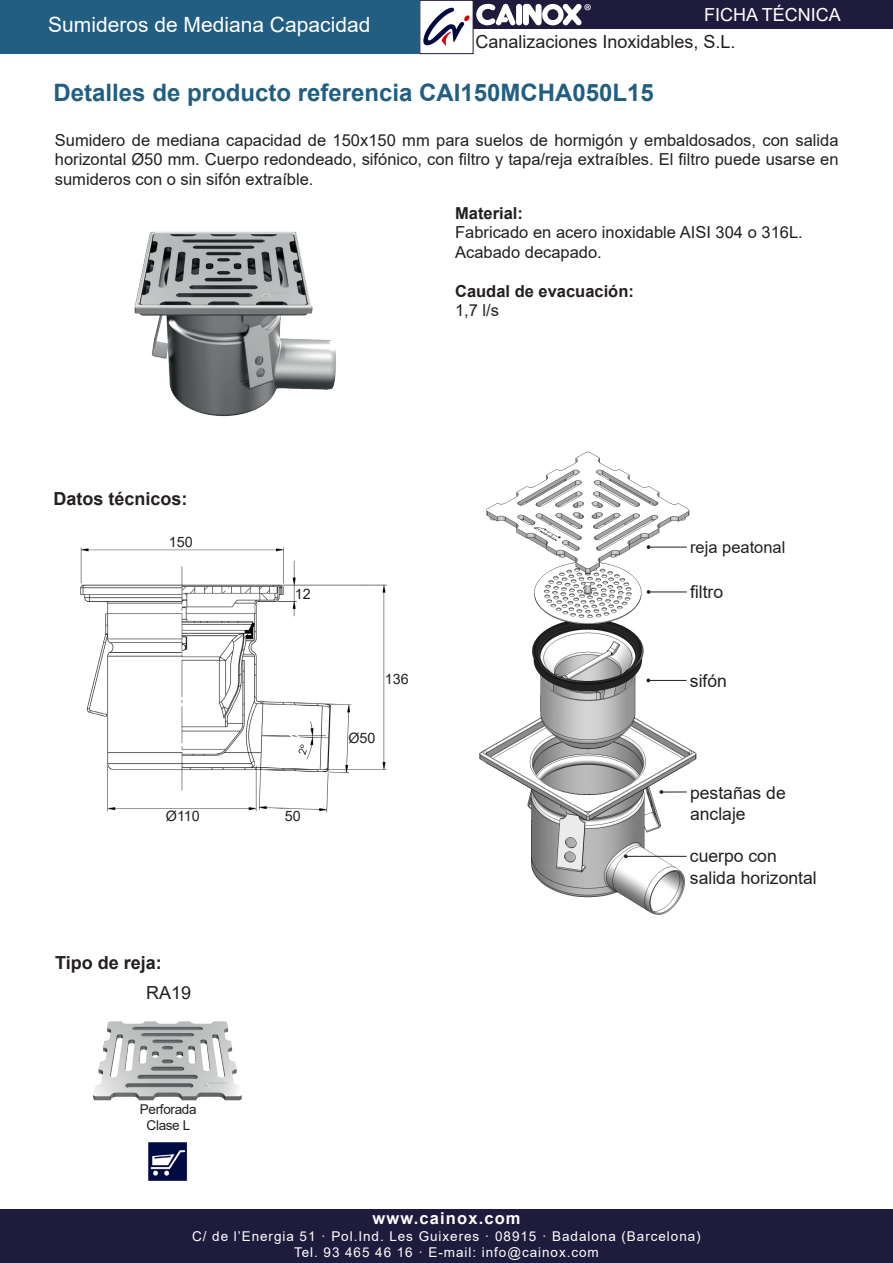
<style>
.page{position:relative;width:893px;height:1263px;background:#fff}
.page>*{position:absolute;margin:0;border:0;box-sizing:border-box;transform-origin:0 0}
.t1{font:700 24px "Arial";color:#215e82}
.t2{font:21px "Arial";color:#fff}
.t3{font:18.75px "Myriad Pro";color:#fff}
.t4{font:18px "Arial";color:#231f20}
.t5{font:700 18px "Arial";color:#231f20}
.t6{font:18px "Arial";color:#fff}
.t7{font:17.55px/21px "Arial";color:#231f20}
.t8{font:16.5px/19.5px "Arial";color:#231f20;text-align:justify}
.t9{font:700 16.5px "Arial";color:#231f20}
.t10{font:700 16.5px "Arial";letter-spacing:.07em;color:#fff}
.t11{font:14.4px "Arial";color:#231f20}
.t12{font:13.5px/16.2px "Arial";letter-spacing:.07em;color:#fff;text-align:center}
.t13{font:13.5px/16.2px "Arial";letter-spacing:-.025em;color:#231f20;text-align:center}
</style>
<div class="page">
<div style="left:0;top:1209px;width:893px;height:54px;background:#1e1b3c"></div>
<div style="left:419px;top:0;width:54px;height:54px;border:1px solid #1e1b3c"></div>
<div style="left:473px;top:0;width:420px;height:29px;background:#1e1b3c"></div>
<svg style="left:423px;top:8px;width:47px;height:38px"></svg>
<div style="left:516px;top:4px;width:6px;height:21px;background:#fff;border-radius:3px"></div>
<svg style="left:523px;top:4px;width:59px;height:22px"></svg>
<svg style="left:476px;top:4px;width:40px;height:22px"></svg>
<div style="left:0;top:0;width:419px;height:54px;background:#215e82"></div>
<img style="left:479px;top:451px;width:218px;height:464px">
<img style="left:80px;top:547px;width:307px;height:266px">
<img style="left:134px;top:231px;width:202px;height:186px">
<hr style="left:648px;top:547px;width:39px;height:1px;background:#231f20">
<hr style="left:648px;top:680px;width:39px;height:1px;background:#231f20">
<svg style="left:646px;top:678px;width:4px;height:4px"></svg>
<svg style="left:659px;top:790px;width:28px;height:4px"></svg>
<hr style="left:648px;top:592px;width:39px;height:1px;background:#231f20">
<hr style="left:625px;top:856px;width:62px;height:1px;background:#231f20">
<svg style="left:624px;top:854px;width:4px;height:4px"></svg>
<img style="left:148px;top:1142px;width:39px;height:39px">
<img style="left:93px;top:1021px;width:149px;height:80px">
<p class="t2" style="left:48px;top:10px;width:324px">Sumideros de Mediana Capacidad</p>
<p class="t3" style="left:584px;top:-1px;width:9px">®</p>
<p class="t6" style="left:704px;top:2px;width:138px">FICHA TÉCNICA</p>
<p class="t4" style="left:475px;top:30px;width:262px">Canalizaciones Inoxidables, S.L.</p>
<p class="t1" style="left:54px;top:76px;width:602px">Detalles de producto referencia CAI150MCHA050L15</p>
<p class="t8" style="left:55px;top:130px;width:785px">Sumidero de mediana capacidad de 150x150 mm para suelos de hormigón y embaldosados, con salida horizontal Ø50 mm. Cuerpo redondeado, sifónico, con filtro y tapa/reja extraíbles. El filtro puede usarse en sumideros con o sin sifón extraíble.</p>
<p class="t5" style="left:54px;top:486px;width:136px">Datos técnicos:</p>
<p class="t11" style="left:169px;top:532px;width:25px">150</p>
<p class="t11" style="left:166px;top:806px;width:36px">Ø110</p>
<p class="t5" style="left:55px;top:950px;width:108px">Tipo de reja:</p>
<p class="t4" style="left:146px;top:980px;width:47px">RA19</p>
<p class="t13" style="left:140px;top:1101px;width:58px">Perforada<br>Clase L</p>
<p class="t9" style="left:455px;top:201px;width:69px">Material:</p>
<p class="t8" style="left:455px;top:223px;width:349px">Fabricado en acero inoxidable AISI 304 o 316L.</p>
<p class="t8" style="left:455px;top:242px;width:148px">Acabado decapado.</p>
<p class="t9" style="left:455px;top:279px;width:180px">Caudal de evacuación:</p>
<p class="t8" style="left:455px;top:301px;width:46px">1,7 l/s</p>
<p class="t11" style="left:295px;top:584px;width:17px">12</p>
<p class="t11" style="left:285px;top:806px;width:17px">50</p>
<p class="t11" style="left:385px;top:669px;width:25px">136</p>
<p class="t11" style="left:348px;top:728px;width:29px">Ø50</p>
<p class="t8" style="left:690px;top:537px;width:97px">reja peatonal</p>
<p class="t7" style="left:690px;top:582px;width:35px">filtro</p>
<p class="t7" style="left:690px;top:670px;width:39px">sifón</p>
<p class="t7" style="left:690px;top:782px;width:97px">pestañas de anclaje</p>
<p class="t7" style="left:690px;top:846px;width:88px">cuerpo con</p>
<p class="t7" style="left:690px;top:867px;width:128px">salida horizontal</p>
<p class="t10" style="left:372px;top:1207px;width:150px">www.cainox.com</p>
<p class="t12" style="left:192px;top:1228px;width:510px">C/ de l’Energia 51 · Pol.Ind. Les Guixeres · 08915 · Badalona (Barcelona)<br>Tel. 93 465 46 16 · E-mail: info@cainox.com</p>
</div>
